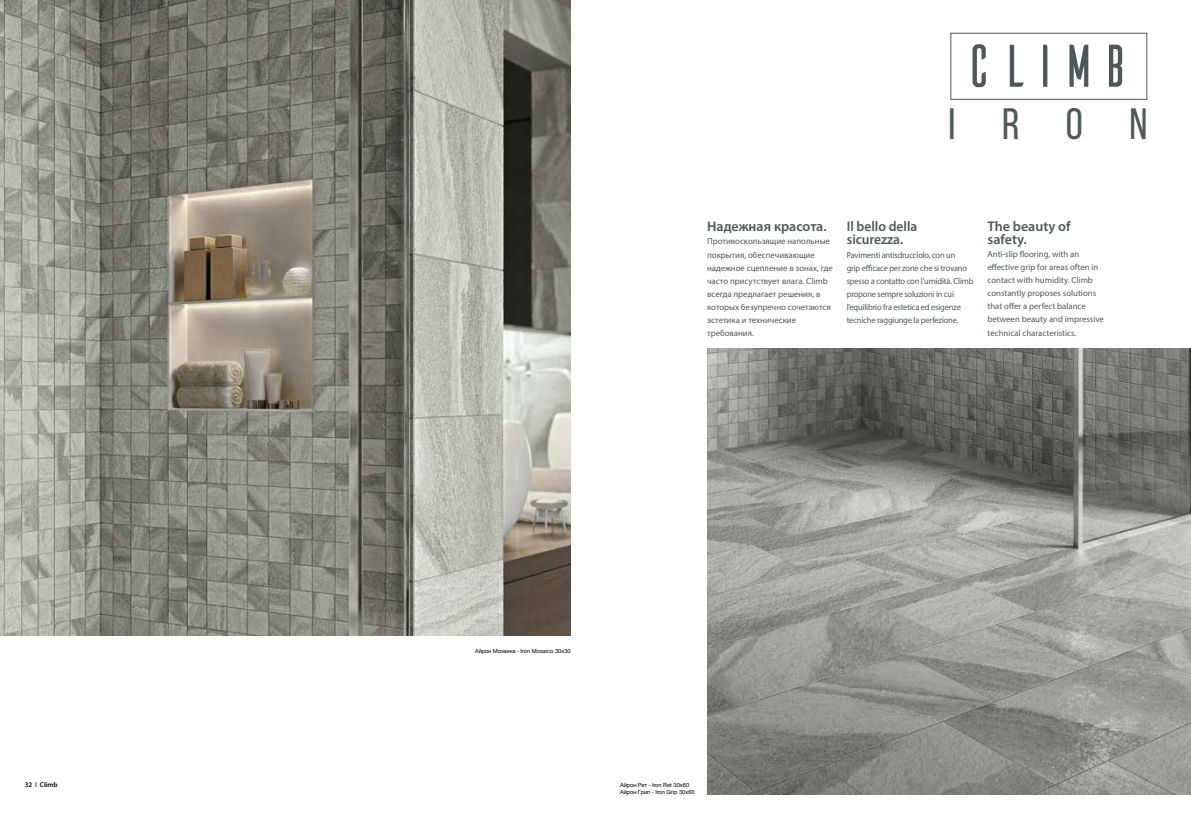
<style>
.page{position:relative;width:1191px;height:819px;background:#fff}
.page>*{position:absolute;margin:0;border:0;box-sizing:border-box;transform-origin:0 0}
.t1{font:43.93px "Bebas Neue";color:#4f5858}
.t2{font:600 14px/12.2px "Myriad Pro";color:#4f5858}
.t3{font:600 14px/13.1px "Myriad Pro";color:#4f5858;scale:.96 1}
.t4{font:8.75px/13.1px "Myriad Pro";color:#4f5858}
.t5{font:8.75px/13.1px "Myriad Pro";letter-spacing:-.02em;color:#4f5858;scale:.96 1}
.t6{font:600 7px "Myriad Pro";color:#000}
.t7{font:5.69px/7px "Helvetica Neue";color:#000}
.s1{font-family:"Helvetica Neue";font-weight:400}
</style>
<div class="page">
<img style="left:707px;top:348px;width:484px;height:446px">
<img style="left:0;top:0;width:570px;height:635px">
<svg style="left:972px;top:44px;width:13px;height:43px"></svg>
<svg style="left:1009px;top:45px;width:14px;height:42px"></svg>
<svg style="left:1043px;top:45px;width:4px;height:42px"></svg>
<svg style="left:1069px;top:45px;width:19px;height:42px"></svg>
<svg style="left:1109px;top:45px;width:13px;height:42px"></svg>
<div style="left:950px;top:33px;width:197px;height:67px;border:1px solid #4f5858"></div>
<p class="t6" style="left:25px;top:780px;width:34px">32 <span class="s1">I</span> Climb</p>
<h1 class="t1" style="left:948px;top:99px;width:200px">IRON</h1>
<h2 class="t2" style="left:707px;top:220px;width:121px">Надежная красота.</h2>
<p class="t4" style="left:707px;top:235px;width:127px">Противоскользящие напольные покрытия, обеспечивающие надежное сцепление в зонах, где часто присутствует влага. Climb всегда предлагает решения, в которых безупречно сочетаются эстетика и технические требования.</p>
<h2 class="t3" style="left:846px;top:220px;width:75px">Il bello della sicurezza.</h2>
<p class="t5" style="left:846px;top:248px;width:134px">Pavimenti antisdrucciolo, con un<br>grip efficace per zone che si trovano spesso a contatto con l’umidità. Climb propone sempre soluzioni in cui l’equilibrio fra estetica ed esigenze tecniche raggiunge la perfezione.</p>
<h2 class="t2" style="left:987px;top:220px;width:85px">The beauty of safety.</h2>
<p class="t4" style="left:987px;top:247px;width:118px">Anti-slip flooring, with an effective grip for areas often in contact with humidity. Climb constantly proposes solutions that offer a perfect balance between beauty and impressive technical characteristics.</p>
<p class="t7" style="left:475px;top:648px;width:97px">Айрон Мозаика - Iron Mosaico 30x30</p>
<p class="t7" style="left:620px;top:782px;width:76px">Айрон Рет - Iron Ret 30x60<br>Айрон Грип - Iron Grip 30x60</p>
</div>
